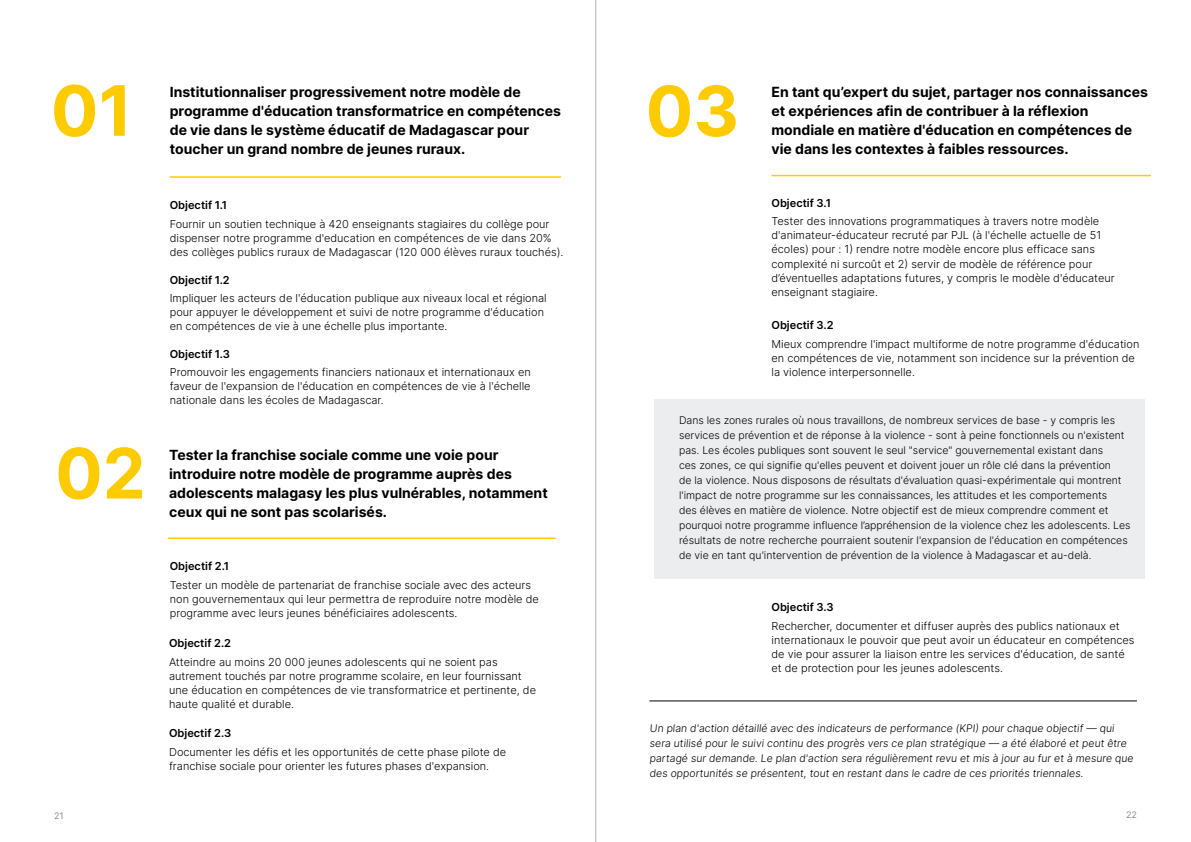
<style>
.page{position:relative;width:1191px;height:842px;background:#fff}
.page>*{position:absolute;margin:0;border:0;box-sizing:border-box;transform-origin:0 0}
.t1{font:700 69.6px "Inter";color:#fecb00}
.t2{font:700 14px/19px "Inter";color:#000}
.t3{font:300 11px/14px "Inter";color:#000}
.t4{font:600 11px "Inter";color:#000}
.t5{font:300 10.5px/15px "Inter";color:#000}
.t6{font:9px "Inter";color:#8a8c8e}
</style>
<div class="page">
<hr style="left:170px;top:176px;width:391px;height:2px;background:#fecb00">
<hr style="left:771px;top:175px;width:379px;height:1px;background:#fecb00">
<hr style="left:168px;top:537px;width:387px;height:2px;background:#fecb00">
<hr style="left:649px;top:701px;width:488px;height:1px;background:#000">
<div style="left:654px;top:399px;width:491px;height:179px;background:#ecedee"></div>
<hr style="left:595px;top:0;width:1px;height:842px;background:#b3b5b8">
<h1 class="t1" style="left:51px;top:60px;width:83px">01</h1>
<p class="t2" style="left:170px;top:82px;width:393px">Institutionnaliser progressivement notre modèle de programme d'éducation transformatrice en compétences de vie dans le système éducatif de Madagascar pour toucher un grand nombre de jeunes ruraux.</p>
<p class="t4" style="left:170px;top:197px;width:59px">Objectif 1.1</p>
<p class="t3" style="left:170px;top:217px;width:395px">Fournir un soutien technique à 420 enseignants stagiaires du collège pour dispenser notre programme d'education en compétences de vie dans 20% des collèges publics ruraux de Madagascar (120 000 élèves ruraux touchés).</p>
<p class="t4" style="left:170px;top:272px;width:61px">Objectif 1.2</p>
<p class="t3" style="left:170px;top:291px;width:378px">Impliquer les acteurs de l'éducation publique aux niveaux local et régional pour appuyer le développement et suivi de notre programme d'éducation en compétences de vie à une échelle plus importante.</p>
<p class="t4" style="left:170px;top:346px;width:62px">Objectif 1.3</p>
<p class="t3" style="left:170px;top:365px;width:362px;text-align:justify">Promouvoir les engagements financiers nationaux et internationaux en faveur de l'expansion de l'éducation en compétences de vie à l'échelle nationale dans les écoles de Madagascar.</p>
<h1 class="t1" style="left:55px;top:422px;width:92px">02</h1>
<p class="t2" style="left:169px;top:445px;width:380px">Tester la franchise sociale comme une voie pour introduire notre modèle de programme auprès des adolescents malagasy les plus vulnérables, notamment ceux qui ne sont pas scolarisés.</p>
<p class="t4" style="left:170px;top:558px;width:61px">Objectif 2.1</p>
<p class="t3" style="left:170px;top:577px;width:371px">Tester un modèle de partenariat de franchise sociale avec des acteurs non gouvernementaux qui leur permettra de reproduire notre modèle de programme avec leurs jeunes bénéficiaires adolescents.</p>
<p class="t4" style="left:169px;top:635px;width:63px">Objectif 2.2</p>
<p class="t3" style="left:169px;top:654px;width:368px">Atteindre au moins 20 000 jeunes adolescents qui ne soient pas autrement touchés par notre programme scolaire, en leur fournissant une éducation en compétences de vie transformatrice et pertinente, de haute qualité et durable.</p>
<p class="t4" style="left:169px;top:725px;width:64px">Objectif 2.3</p>
<p class="t3" style="left:169px;top:744px;width:338px">Documenter les défis et les opportunités de cette phase pilote de franchise sociale pour orienter les futures phases d'expansion.</p>
<h1 class="t1" style="left:645px;top:60px;width:95px">03</h1>
<p class="t2" style="left:771px;top:82px;width:378px">En tant qu’expert du sujet, partager nos connaissances et expériences afin de contribuer à la réflexion mondiale en matière d'éducation en compétences de vie dans les contextes à faibles ressources.</p>
<p class="t4" style="left:771px;top:195px;width:61px">Objectif 3.1</p>
<p class="t3" style="left:771px;top:214px;width:345px">Tester des innovations programmatiques à travers notre modèle d'animateur-éducateur recruté par PJL (à l'échelle actuelle de 51 écoles) pour : 1) rendre notre modèle encore plus efficace sans complexité ni surcoût et 2) servir de modèle de référence pour d’éventuelles adaptations futures, y compris le modèle d'éducateur enseignant stagiaire.</p>
<p class="t4" style="left:771px;top:317px;width:64px">Objectif 3.2</p>
<p class="t3" style="left:771px;top:336px;width:369px">Mieux comprendre l'impact multiforme de notre programme d'éducation en compétences de vie, notamment son incidence sur la prévention de la violence interpersonnelle.</p>
<p class="t5" style="left:679px;top:412px;width:453px">Dans les zones rurales où nous travaillons, de nombreux services de base - y compris les services de prévention et de réponse à la violence - sont à peine fonctionnels ou n'existent pas. Les écoles publiques sont souvent le seul "service" gouvernemental existant dans<br>ces zones, ce qui signifie qu'elles peuvent et doivent jouer un rôle clé dans la prévention<br>de la violence. Nous disposons de résultats d'évaluation quasi-expérimentale qui montrent l'impact de notre programme sur les connaissances, les attitudes et les comportements<br>des élèves en matière de violence. Notre objectif est de mieux comprendre comment et pourquoi notre programme influence l’appréhension de la violence chez les adolescents. Les résultats de notre recherche pourraient soutenir l'expansion de l'éducation en compétences de vie en tant qu'intervention de prévention de la violence à Madagascar et au-delà.</p>
<p class="t4" style="left:771px;top:599px;width:64px">Objectif 3.3</p>
<p class="t3" style="left:771px;top:619px;width:365px">Rechercher, documenter et diffuser auprès des publics nationaux et internationaux le pouvoir que peut avoir un éducateur en compétences de vie pour assurer la liaison entre les services d'éducation, de santé et de protection pour les jeunes adolescents.</p>
<p class="t5" style="left:649px;top:721px;width:487px">Un plan d'action détaillé avec des indicateurs de performance (KPI) pour chaque objectif — qui sera utilisé pour le suivi continu des progrès vers ce plan stratégique — a été élaboré et peut être partagé sur demande. Le plan d'action sera régulièrement revu et mis à jour au fur et à mesure que des opportunités se présentent, tout en restant dans le cadre de ces priorités triennales.</p>
<p class="t6" style="left:54px;top:809px;width:11px">21</p>
<p class="t6" style="left:1126px;top:808px;width:12px">22</p>
</div>
